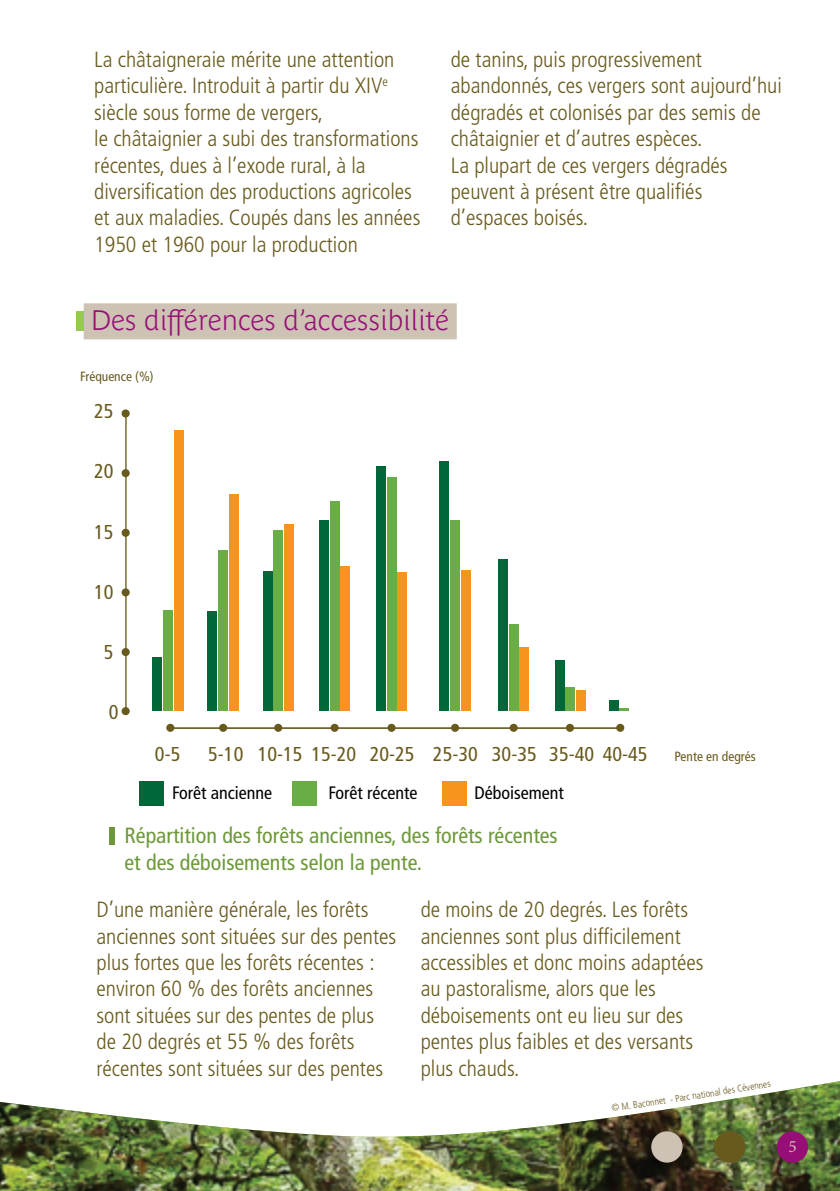
<style>
.page{position:relative;width:840px;height:1191px;background:#fff}
.page>*{position:absolute;margin:0;border:0;box-sizing:border-box;transform-origin:0 0}
.t1{font:700 28px "Parisine Plus Std Clair";color:#960e76}
.t2{font:300 condensed 22px/26.4px "Frutiger LT Std";color:#685a1d}
.t3{font:condensed 22px/26.4px "Frutiger LT Std";color:#6d983a}
.t4{font:condensed 20px "Frutiger LT Std";color:#685a1d}
.t5{font:condensed 18px "Frutiger LT Std";color:#000}
.t6{font:17.2px "Minion Pro";color:#cec2b4}
.t7{font:condensed 13.4px "Frutiger LT Std";color:#685a1d}
.t8{font:300 condensed 9.6px "Frutiger LT Std";color:#685a1d}
</style>
<div class="page">
<img style="left:0;top:1081px;width:839px;height:110px">
<div style="left:776px;top:1131px;width:31px;height:31px;background:#960e76;border-radius:50%"></div>
<div style="left:713px;top:1131px;width:32px;height:31px;background:#685a1d;border-radius:50%"></div>
<div style="left:651px;top:1131px;width:31px;height:31px;background:#cec2b4;border-radius:50%"></div>
<div style="left:84px;top:303px;width:372px;height:36px;background:#cec2b4"></div>
<div style="left:77px;top:311px;width:7px;height:19px;background:#96ca4f"></div>
<div style="left:109px;top:826px;width:5px;height:18px;background:#6d983a"></div>
<div style="left:174px;top:431px;width:9px;height:280px;background:#f7941e"></div>
<div style="left:229px;top:494px;width:9px;height:217px;background:#f7941e"></div>
<div style="left:284px;top:524px;width:9px;height:187px;background:#f7941e"></div>
<div style="left:340px;top:566px;width:10px;height:145px;background:#f7941e"></div>
<div style="left:163px;top:610px;width:10px;height:101px;background:#68ad45"></div>
<div style="left:218px;top:551px;width:10px;height:160px;background:#68ad45"></div>
<div style="left:273px;top:530px;width:10px;height:181px;background:#68ad45"></div>
<div style="left:329px;top:501px;width:10px;height:210px;background:#68ad45"></div>
<div style="left:152px;top:657px;width:10px;height:54px;background:#006838"></div>
<div style="left:207px;top:612px;width:10px;height:99px;background:#006838"></div>
<div style="left:262px;top:571px;width:10px;height:140px;background:#006838"></div>
<div style="left:319px;top:520px;width:9px;height:191px;background:#006838"></div>
<div style="left:397px;top:572px;width:10px;height:139px;background:#f7941e"></div>
<div style="left:386px;top:477px;width:10px;height:234px;background:#68ad45"></div>
<div style="left:376px;top:466px;width:9px;height:245px;background:#006838"></div>
<div style="left:460px;top:571px;width:10px;height:140px;background:#f7941e"></div>
<div style="left:450px;top:520px;width:9px;height:191px;background:#68ad45"></div>
<div style="left:439px;top:461px;width:10px;height:250px;background:#006838"></div>
<div style="left:519px;top:647px;width:10px;height:64px;background:#f7941e"></div>
<div style="left:508px;top:624px;width:10px;height:87px;background:#68ad45"></div>
<div style="left:498px;top:559px;width:9px;height:152px;background:#006838"></div>
<div style="left:576px;top:690px;width:9px;height:21px;background:#f7941e"></div>
<div style="left:565px;top:688px;width:10px;height:23px;background:#68ad45"></div>
<div style="left:554px;top:660px;width:10px;height:51px;background:#006838"></div>
<svg style="left:619px;top:708px;width:9px;height:3px"></svg>
<div style="left:608px;top:701px;width:10px;height:10px;background:#006838"></div>
<hr style="left:170px;top:727px;width:450px;height:2px;background:#685a1d">
<div style="left:166px;top:724px;width:8px;height:8px;background:#685a1d;border-radius:50%"></div>
<div style="left:274px;top:724px;width:8px;height:8px;background:#685a1d;border-radius:50%"></div>
<div style="left:219px;top:724px;width:8px;height:8px;background:#685a1d;border-radius:50%"></div>
<div style="left:330px;top:724px;width:8px;height:8px;background:#685a1d;border-radius:50%"></div>
<div style="left:387px;top:724px;width:8px;height:8px;background:#685a1d;border-radius:50%"></div>
<div style="left:451px;top:724px;width:8px;height:8px;background:#685a1d;border-radius:50%"></div>
<div style="left:509px;top:724px;width:8px;height:8px;background:#685a1d;border-radius:50%"></div>
<div style="left:565px;top:724px;width:8px;height:8px;background:#685a1d;border-radius:50%"></div>
<svg style="left:615px;top:724px;width:9px;height:8px"></svg>
<hr style="left:125px;top:413px;width:1px;height:298px;background:#685a1d">
<div style="left:121px;top:707px;width:9px;height:8px;background:#685a1d;border-radius:50%"></div>
<div style="left:121px;top:648px;width:9px;height:8px;background:#685a1d;border-radius:50%"></div>
<div style="left:121px;top:588px;width:9px;height:8px;background:#685a1d;border-radius:50%"></div>
<div style="left:121px;top:529px;width:9px;height:8px;background:#685a1d;border-radius:50%"></div>
<div style="left:121px;top:469px;width:9px;height:8px;background:#685a1d;border-radius:50%"></div>
<div style="left:121px;top:409px;width:9px;height:8px;background:#685a1d;border-radius:50%"></div>
<div style="left:442px;top:781px;width:24px;height:24px;background:#f7941e"></div>
<div style="left:140px;top:781px;width:24px;height:24px;background:#006838"></div>
<div style="left:292px;top:781px;width:24px;height:24px;background:#68ad45"></div>
<p class="t2" style="left:94px;top:47px;width:327px">La châtaigneraie mérite une attention particulière. Introduit à partir du XIV<sup>e </sup>siècle sous forme de vergers,<br>le châtaignier a subi des transformations récentes, dues à l’exode rural, à la diversification des productions agricoles et aux maladies. Coupés dans les années 1950 et 1960 pour la production</p>
<p class="t2" style="left:450px;top:47px;width:332px">de tanins, puis progressivement abandonnés, ces vergers sont aujourd’hui dégradés et colonisés par des semis de châtaignier et d’autres espèces.<br>La plupart de ces vergers dégradés peuvent à présent être qualifiés d’espaces boisés.</p>
<p class="t1" style="left:91px;top:304px;width:359px">Des différences d’accessibilité</p>
<p class="t7" style="left:80px;top:369px;width:75px">Fréquence (%)</p>
<p class="t4" style="left:94px;top:399px;width:21px">25</p>
<p class="t4" style="left:94px;top:459px;width:21px">20</p>
<p class="t4" style="left:94px;top:520px;width:21px">15</p>
<p class="t4" style="left:94px;top:580px;width:21px">10</p>
<p class="t4" style="left:104px;top:640px;width:11px">5</p>
<p class="t4" style="left:109px;top:700px;width:11px">0</p>
<p class="t4" style="left:155px;top:742px;width:27px">0-5</p>
<p class="t4" style="left:208px;top:742px;width:440px">5-10 10-15 15-20 20-25 25-30 30-35 35-40 40-45</p>
<p class="t7" style="left:674px;top:748px;width:83px">Pente en degrés</p>
<p class="t5" style="left:172px;top:782px;width:101px">Forêt ancienne</p>
<p class="t5" style="left:328px;top:782px;width:90px">Forêt récente</p>
<p class="t5" style="left:474px;top:782px;width:91px">Déboisement</p>
<p class="t3" style="left:124px;top:822px;width:434px">Répartition des forêts anciennes, des forêts récentes et des déboisements selon la pente.</p>
<p class="t2" style="left:96px;top:896px;width:301px">D’une manière générale, les forêts anciennes sont situées sur des pentes plus fortes que les forêts récentes : environ 60 % des forêts anciennes sont situées sur des pentes de plus de 20 degrés et 55 % des forêts récentes sont situées sur des pentes</p>
<p class="t2" style="left:420px;top:896px;width:284px">de moins de 20 degrés. Les forêts anciennes sont plus difficilement accessibles et donc moins adaptées au pastoralisme, alors que les déboisements ont eu lieu sur des pentes plus faibles et des versants plus chauds.</p>
<p class="t8" style="left:649px;top:1097px;width:123px;rotate:-9deg">nnet - Parc national des Cévennes</p>
<p class="t8" style="left:610px;top:1102px;width:40px;rotate:-8deg">© M. Baco</p>
<p class="t6" style="left:788px;top:1135px;width:10px">5</p>
</div>
